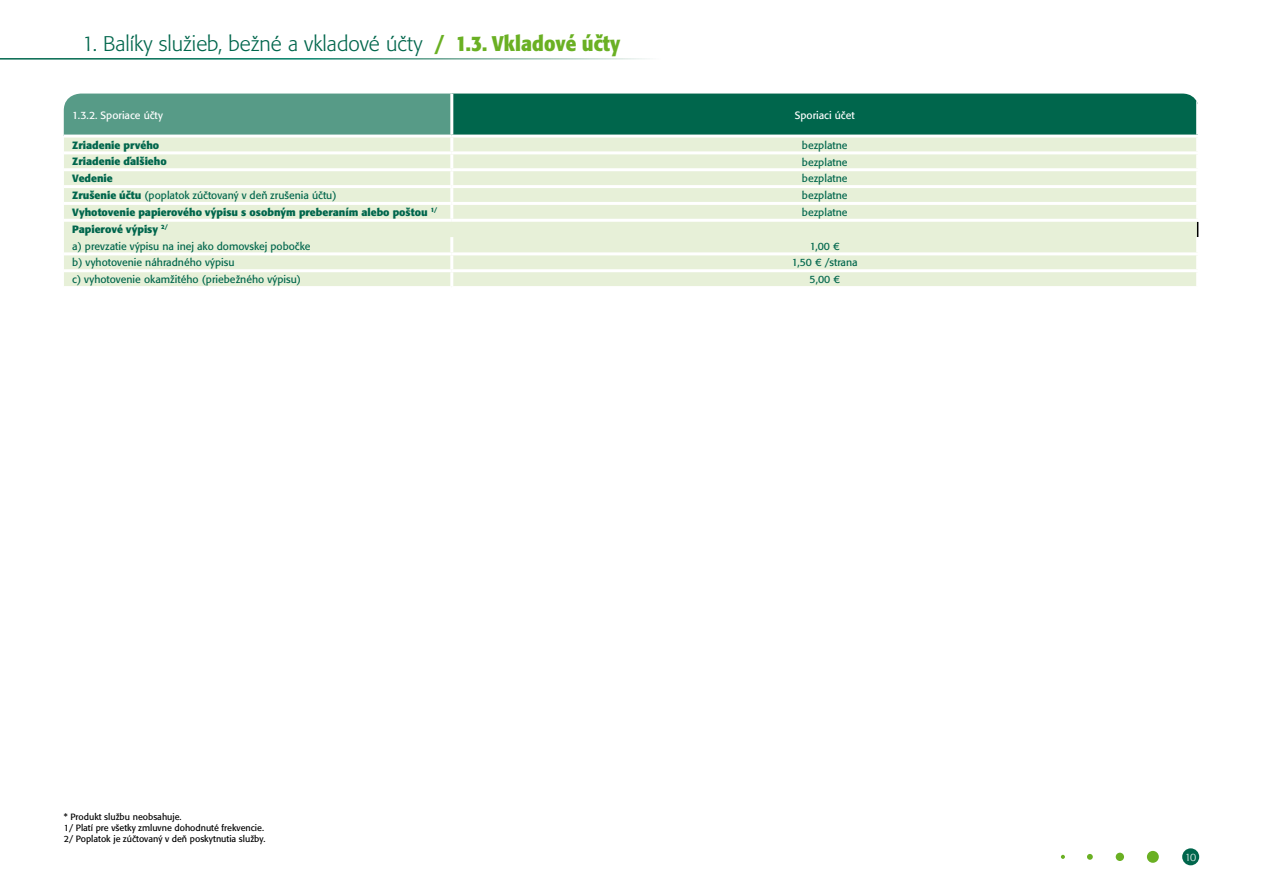
<style>
.page{position:relative;width:1263px;height:893px;background:#fff}
.page>*{position:absolute;margin:0;border:0;box-sizing:border-box;transform-origin:0 0}
.t1{font:300 21px "Formata CE";color:#00664c}
.t2{font:10.5px/16.8px "Formata CE";color:#00664c}
.t3{font:700 10.5px "Formata CE";color:#00664c}
.t4{font:10.5px "Formata CE";color:#fff}
.t5{font:300 10.5px "Formata CE";color:#fff}
.t6{font:9px/10.8px "Formata CE";color:#000}
.s1{font-weight:700;color:#6ab023}
.s2{font-weight:700}
</style>
<div class="page">
<div style="left:1182px;top:848px;width:17px;height:17px;background:#00664c;border-radius:50%"></div>
<div style="left:1147px;top:851px;width:12px;height:12px;background:#6ab023;border-radius:50%"></div>
<div style="left:1116px;top:853px;width:8px;height:8px;background:#6ab023;border-radius:50%"></div>
<svg style="left:1087px;top:854px;width:6px;height:6px"></svg>
<svg style="left:1061px;top:855px;width:4px;height:4px"></svg>
<div style="left:64px;top:94px;width:388px;height:42px;background:#579b87"></div>
<div style="left:452px;top:94px;width:746px;height:42px;background:#00664c"></div>
<div style="left:64px;top:138px;width:1133px;height:148px;background:#e7f0d8"></div>
<svg style="left:1197px;top:222px;width:1px;height:15px"></svg>
<hr style="left:64px;top:135px;width:388px;height:3px;background:#fff">
<hr style="left:452px;top:135px;width:747px;height:3px;background:#fff">
<svg style="left:450px;top:138px;width:3px;height:13px"></svg>
<svg style="left:1196px;top:138px;width:1px;height:13px"></svg>
<hr style="left:450px;top:154px;width:3px;height:14px;background:#fff">
<hr style="left:1196px;top:154px;width:3px;height:14px;background:#fff">
<hr style="left:450px;top:171px;width:3px;height:14px;background:#fff">
<hr style="left:1196px;top:171px;width:3px;height:14px;background:#fff">
<hr style="left:450px;top:188px;width:3px;height:14px;background:#fff">
<hr style="left:1196px;top:188px;width:3px;height:14px;background:#fff">
<hr style="left:450px;top:205px;width:3px;height:14px;background:#fff">
<hr style="left:1196px;top:205px;width:3px;height:14px;background:#fff">
<hr style="left:450px;top:237px;width:3px;height:15px;background:#fff">
<hr style="left:1196px;top:237px;width:3px;height:15px;background:#fff">
<hr style="left:450px;top:255px;width:3px;height:14px;background:#fff">
<hr style="left:1196px;top:255px;width:3px;height:14px;background:#fff">
<hr style="left:450px;top:272px;width:3px;height:14px;background:#fff">
<hr style="left:1196px;top:272px;width:3px;height:14px;background:#fff">
<hr style="left:450px;top:94px;width:3px;height:41px;background:#fff">
<hr style="left:1196px;top:94px;width:3px;height:41px;background:#fff">
<hr style="left:64px;top:151px;width:388px;height:3px;background:#fff">
<hr style="left:452px;top:151px;width:747px;height:3px;background:#fff">
<hr style="left:64px;top:168px;width:388px;height:3px;background:#fff">
<hr style="left:452px;top:168px;width:747px;height:3px;background:#fff">
<hr style="left:64px;top:185px;width:388px;height:3px;background:#fff">
<hr style="left:452px;top:185px;width:747px;height:3px;background:#fff">
<hr style="left:64px;top:202px;width:388px;height:3px;background:#fff">
<hr style="left:452px;top:202px;width:747px;height:3px;background:#fff">
<hr style="left:64px;top:252px;width:388px;height:3px;background:#fff">
<hr style="left:452px;top:252px;width:747px;height:3px;background:#fff">
<hr style="left:64px;top:269px;width:388px;height:3px;background:#fff">
<hr style="left:452px;top:269px;width:747px;height:3px;background:#fff">
<hr style="left:64px;top:219px;width:388px;height:3px;background:#fff">
<hr style="left:452px;top:219px;width:747px;height:3px;background:#fff">
<h1 class="t1" style="left:82px;top:31px;width:540px">1. Balíky služieb, bežné a vkladové účty <span class="s1">/ 1.3. Vkladové účty</span></h1>
<p class="t4" style="left:72px;top:109px;width:92px">1.3.2. Sporiace účty</p>
<p class="t4" style="left:795px;top:109px;width:61px">Sporiaci účet</p>
<p class="t3" style="left:72px;top:138px;width:88px">Zriadenie prvého</p>
<p class="t2" style="left:802px;top:137px;width:47px">bezplatne</p>
<p class="t3" style="left:72px;top:155px;width:96px">Zriadenie ďalšieho</p>
<p class="t2" style="left:802px;top:153px;width:47px">bezplatne</p>
<p class="t3" style="left:72px;top:172px;width:42px">Vedenie</p>
<p class="t2" style="left:802px;top:170px;width:47px">bezplatne</p>
<p class="t2" style="left:72px;top:187px;width:266px"><span class="s2">Zrušenie účtu</span> (poplatok zúčtovaný v deň zrušenia účtu)</p>
<p class="t2" style="left:802px;top:187px;width:47px">bezplatne</p>
<p class="t3" style="left:72px;top:206px;width:367px">Vyhotovenie papierového výpisu s osobným preberaním alebo poštou <sup>1/</sup></p>
<p class="t2" style="left:802px;top:204px;width:47px">bezplatne</p>
<p class="t2" style="left:72px;top:221px;width:240px"><span class="s2">Papierové výpisy</span> <sup>2/<br></sup>a) prevzatie výpisu na inej ako domovskej pobočke</p>
<p class="t2" style="left:810px;top:238px;width:31px">1,00 €</p>
<p class="t2" style="left:72px;top:254px;width:164px">b) vyhotovenie náhradného výpisu</p>
<p class="t2" style="left:792px;top:254px;width:67px">1,50 € /strana</p>
<p class="t2" style="left:72px;top:271px;width:230px">c) vyhotovenie okamžitého (priebežného výpisu)</p>
<p class="t2" style="left:809px;top:271px;width:32px">5,00 €</p>
<p class="t6" style="left:64px;top:812px;width:203px">* Produkt službu neobsahuje.<br>1/ Platí pre všetky zmluvne dohodnuté frekvencie.<br>2/ Poplatok je zúčtovaný v deň poskytnutia služby.</p>
<p class="t5" style="left:1185px;top:851px;width:13px">10</p>
</div>
